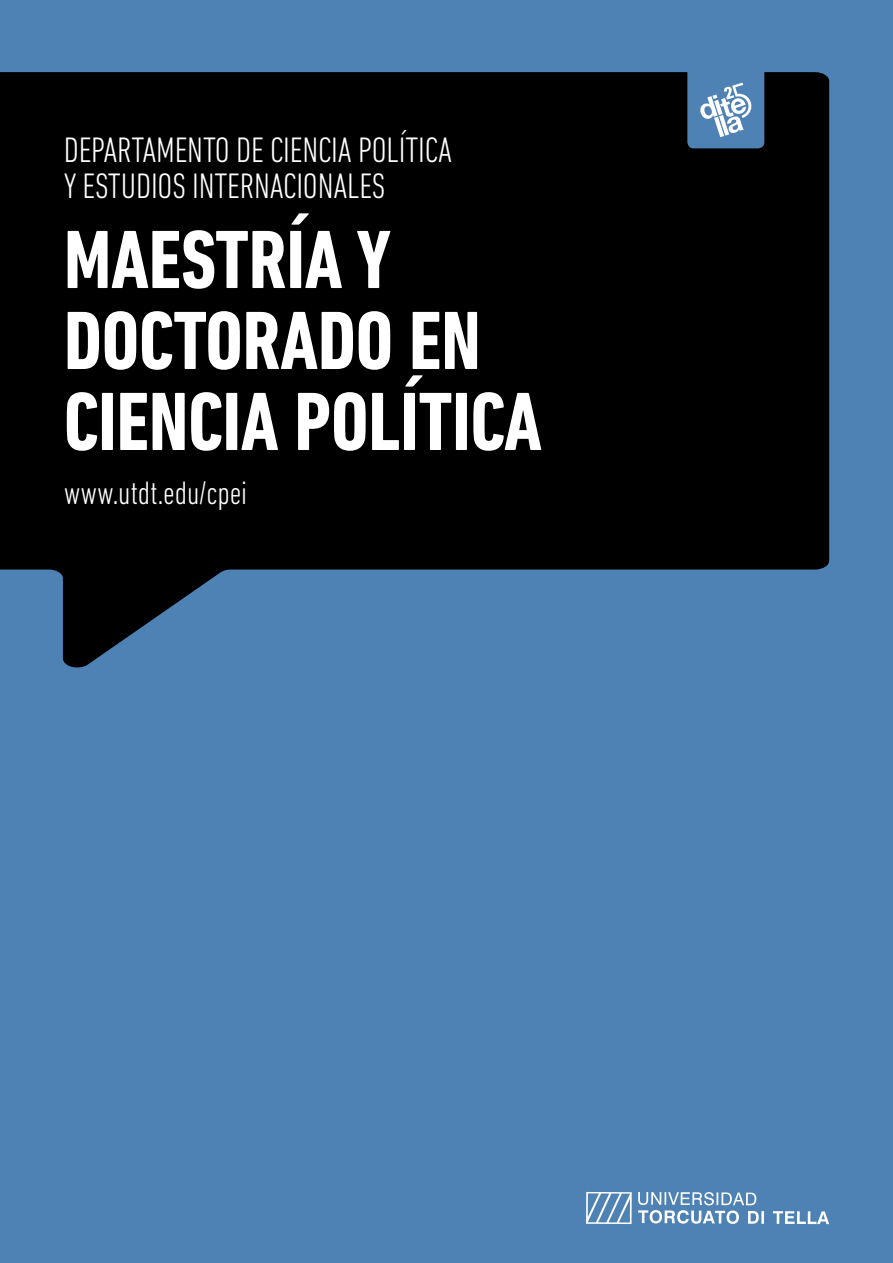
<style>
.page{position:relative;width:893px;height:1263px;background:#4e82b5}
.page>*{position:absolute;margin:0;border:0;box-sizing:border-box;transform-origin:0 0}
.t1{font:700 condensed 84px/81px "DIN Next LT Pro";letter-spacing:-.005em;color:#fff}
.t2{font:300 condensed 36px/36px "DIN Next LT Pro";letter-spacing:-.005em;color:#fff}
.t3{font:300 condensed 33px "DIN Next LT Pro";letter-spacing:-.005em;color:#fff}
</style>
<div class="page">
<svg style="left:638px;top:1192px;width:191px;height:32px"></svg>
<svg style="left:586px;top:1192px;width:46px;height:32px"></svg>
<svg style="left:0;top:72px;width:829px;height:599px;fill:#000"></svg>
<div style="left:687px;top:63px;width:77px;height:85px;background:#4e82b5;border-radius:6px"></div>
<svg style="left:700px;top:83px;width:51px;height:54px"></svg>
<p class="t2" style="left:64px;top:132px;width:390px">DEPARTAMENTO DE CIENCIA POLÍTICA<br>Y ESTUDIOS INTERNACIONALES</p>
<h1 class="t1" style="left:64px;top:219px;width:480px">MAESTRÍA Y<br>DOCTORADO EN<br>CIENCIA POLÍTICA</h1>
<p class="t3" style="left:64px;top:474px;width:185px">www.utdt.edu/cpei</p>
</div>
